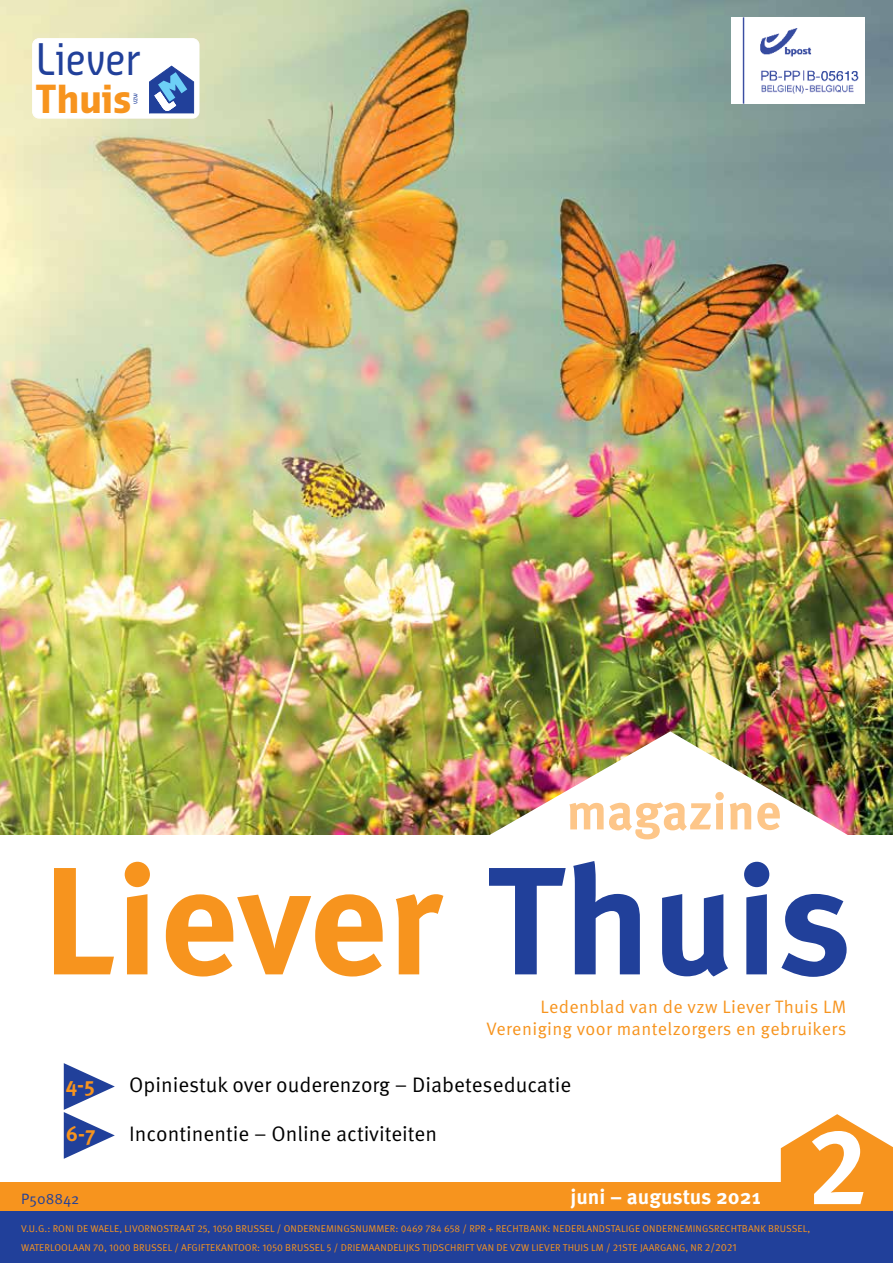
<style>
.page{position:relative;width:893px;height:1263px;background:#fff}
.page>*{position:absolute;margin:0;border:0;box-sizing:border-box;transform-origin:0 0}
.t1{font:700 153px "Meta OT";color:#f7941e}
.t2{font:700 108px "Meta OT";color:#fff}
.t3{font:700 51px "Meta OT";color:#fdc689}
.t4{font:42.45px "Sansa Con Pro";color:#21409a}
.t5{font:700 37.8px "Sansa Con Pro";color:#f7941e}
.t6{font:21px "Meta OT Norm";color:#000}
.t7{font:700 21px "Meta OT";color:#fff}
.t8{font:700 21px "Meta OT";color:#f7941e}
.t9{font:18px/22.5px "Meta OT Norm";letter-spacing:.02em;color:#f7941e;text-align:right}
.t10{font:15px "Meta OT Norm";color:#21409a}
.t11{font:9.9px/18.6px "Meta OT Norm";letter-spacing:.01em;color:#f7941e}
.t12{font:6.9px "Sansa Con Pro";color:#21409a}
.s1{color:#21409a}
.s2{font-size:10.5px}
</style>
<div class="page">
<img style="left:0;top:0;width:893px;height:834px">
<div style="left:0;top:1182px;width:795px;height:43px;background:#f7941e"></div>
<img style="left:485px;top:731px;width:370px;height:104px">
<svg style="left:781px;top:1114px;width:112px;height:98px"></svg>
<div style="left:0;top:1212px;width:893px;height:51px;background:#21409a"></div>
<img style="left:731px;top:17px;width:134px;height:86px">
<svg style="left:64px;top:1063px;width:51px;height:96px"></svg>
<div style="left:33px;top:39px;width:166px;height:79px;background:#fff;border-radius:6px"></div>
<div style="left:32px;top:38px;width:167px;height:80px;border:1px solid #fff;border-radius:6px"></div>
<svg style="left:149px;top:66px;width:45px;height:48px"></svg>
<h3 class="t4" style="left:36px;top:30px;width:106px">Liever</h3>
<h3 class="t5" style="left:36px;top:73px;width:97px">Thuis</h3>
<p class="t12" style="left:130px;top:104px;width:12px;rotate:-90deg">vzw</p>
<h3 class="t3" style="left:566px;top:779px;width:216px">magazine</h3>
<h1 class="t1" style="left:43px;top:824px;width:811px">Liever <span class="s1">Thuis</span></h1>
<h3 class="t9" style="left:487px;top:996px;width:361px">Ledenblad van de vzw Liever Thuis LM<br>Vereniging voor mantelzorgers en gebruikers</h3>
<h3 class="t8" style="left:66px;top:1071px;width:31px">4-5</h3>
<h3 class="t6" style="left:129px;top:1072px;width:444px">Opiniestuk over ouderenzorg – Diabeteseducatie</h3>
<h3 class="t8" style="left:66px;top:1121px;width:31px">6-7</h3>
<h3 class="t6" style="left:129px;top:1121px;width:309px">Incontinentie – Online activiteiten</h3>
<h3 class="t10" style="left:21px;top:1190px;width:60px">P508842</h3>
<h3 class="t7" style="left:570px;top:1184px;width:192px">juni – augustus 2021</h3>
<h2 class="t2" style="left:807px;top:1098px;width:63px">2</h2>
<p class="t11" style="left:21px;top:1219px;width:790px">V.U.G.: RONI DE WAELE, LIVORNOSTRAAT 25, 1050 BRUSSEL / ONDERNEMINGSNUMMER: 0469 784 658 / RPR + RECHTBANK: NEDERLANDSTALIGE ONDERNEMINGSRECHTBANK BRUSSEL,<br>WATERLOOLAAN 70, 1000 BRUSSEL / AFGIFTEKANTOOR: 1050 BRUSSEL 5 / DRIEMAANDELIJKS TIJDSCHRIFT VAN DE VZW LIEVER THUIS LM / 21STE JAARGANG, NR <span class="s2">2/2021</span></p>
</div>
